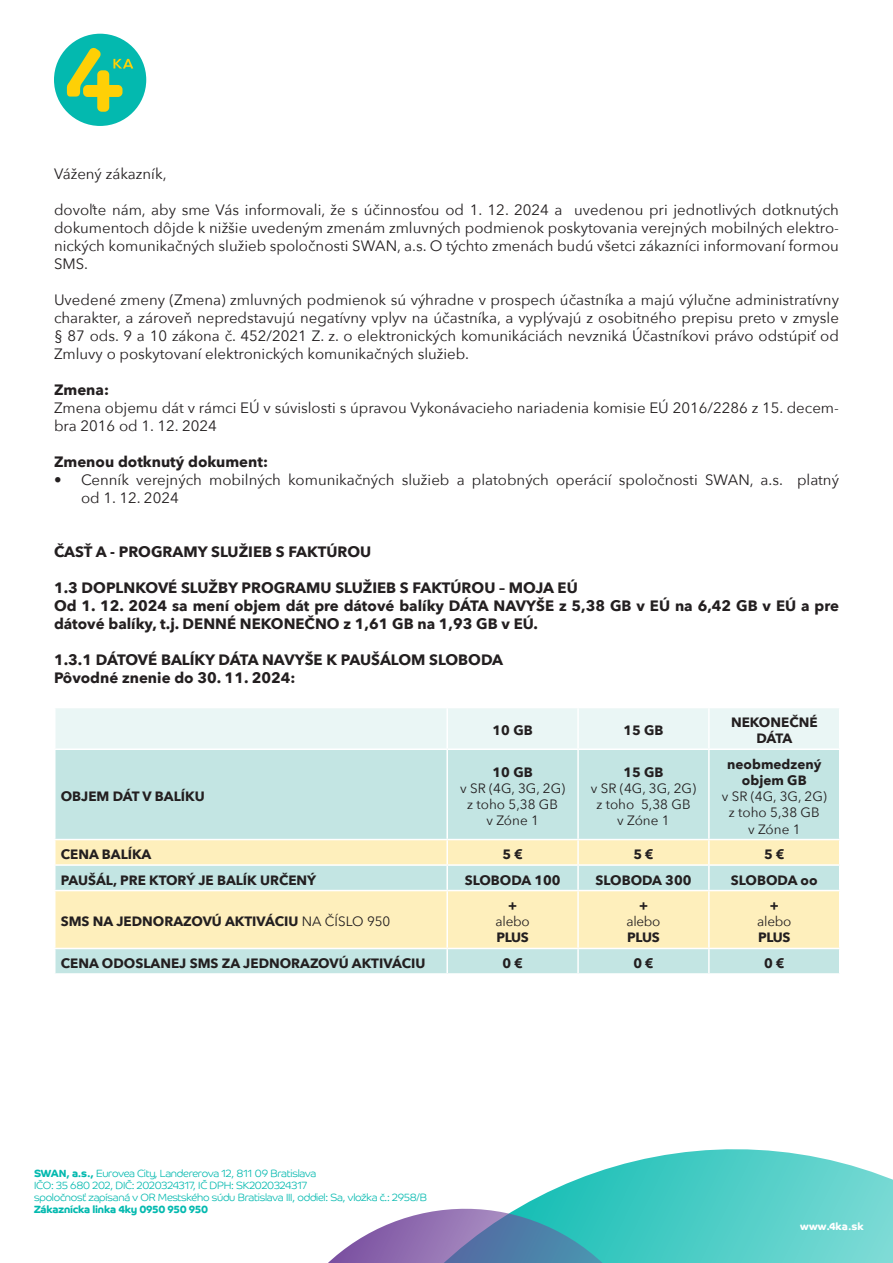
<style>
.page{position:relative;width:893px;height:1263px;background:#fff}
.page>*{position:absolute;margin:0;border:0;box-sizing:border-box;transform-origin:0 0}
.t1{font:15px/18px "Avenir Next";color:#231f20;text-align:justify}
.t2{font:700 15px/18px "Avenir Next";color:#231f20}
.t3{font:700 13.5px/16.2px "Avenir Next";color:#231f20;text-align:center}
.t4{font:13.5px "Avenir Next";color:#231f20}
.t5{font:300 10.5px "Co Headline";letter-spacing:-.02em;color:#03b9af}
.t6{font:700 10.5px "Co Headline";letter-spacing:-.02em;color:#03b9af}
.t7{font:700 10.5px "Co Headline";color:#fff}
.s1{font-weight:400}
.s2{font-weight:700}
</style>
<div class="page">
<svg style="left:576px;top:1149px;width:317px;height:114px;background:#6fd6d1"></svg>
<svg style="left:328px;top:1180px;width:366px;height:83px"></svg>
<div style="left:56px;top:708px;width:783px;height:40px;background:#eaf6f5"></div>
<div style="left:56px;top:750px;width:783px;height:223px;background:#c3e5e3"></div>
<svg style="left:56px;top:840px;width:783px;height:108px;background:#f0ecc5"></svg>
<hr style="left:446px;top:708px;width:2px;height:40px;background:#fff">
<hr style="left:577px;top:708px;width:2px;height:40px;background:#fff">
<hr style="left:708px;top:708px;width:2px;height:40px;background:#fff">
<hr style="left:446px;top:750px;width:2px;height:89px;background:#fff">
<hr style="left:577px;top:750px;width:2px;height:89px;background:#fff">
<hr style="left:708px;top:750px;width:2px;height:89px;background:#fff">
<hr style="left:54px;top:839px;width:393px;height:1px;background:#fff">
<hr style="left:447px;top:839px;width:131px;height:1px;background:#fff">
<hr style="left:446px;top:840px;width:2px;height:24px;background:#fff">
<hr style="left:578px;top:839px;width:131px;height:1px;background:#fff">
<hr style="left:577px;top:840px;width:2px;height:24px;background:#fff">
<hr style="left:709px;top:839px;width:131px;height:1px;background:#fff">
<hr style="left:708px;top:840px;width:2px;height:24px;background:#fff">
<hr style="left:54px;top:864px;width:393px;height:2px;background:#fff">
<hr style="left:447px;top:864px;width:131px;height:2px;background:#fff">
<hr style="left:446px;top:866px;width:2px;height:24px;background:#fff">
<hr style="left:578px;top:864px;width:131px;height:2px;background:#fff">
<hr style="left:577px;top:866px;width:2px;height:24px;background:#fff">
<hr style="left:709px;top:864px;width:131px;height:2px;background:#fff">
<hr style="left:708px;top:866px;width:2px;height:24px;background:#fff">
<hr style="left:54px;top:890px;width:393px;height:1px;background:#fff">
<hr style="left:447px;top:890px;width:131px;height:1px;background:#fff">
<hr style="left:446px;top:891px;width:2px;height:57px;background:#fff">
<hr style="left:578px;top:890px;width:131px;height:1px;background:#fff">
<hr style="left:577px;top:891px;width:2px;height:57px;background:#fff">
<hr style="left:709px;top:890px;width:131px;height:1px;background:#fff">
<hr style="left:708px;top:891px;width:2px;height:57px;background:#fff">
<hr style="left:54px;top:948px;width:393px;height:1px;background:#fff">
<hr style="left:447px;top:948px;width:131px;height:1px;background:#fff">
<hr style="left:446px;top:949px;width:2px;height:24px;background:#fff">
<hr style="left:578px;top:948px;width:131px;height:1px;background:#fff">
<hr style="left:577px;top:949px;width:2px;height:24px;background:#fff">
<hr style="left:709px;top:948px;width:131px;height:1px;background:#fff">
<hr style="left:708px;top:949px;width:2px;height:24px;background:#fff">
<div style="left:54px;top:34px;width:92px;height:92px;background:#03b9af;border-radius:50%"></div>
<svg style="left:66px;top:47px;width:67px;height:65px"></svg>
<p class="t1" style="left:54px;top:164px;width:114px">Vážený zákazník,</p>
<p class="t1" style="left:54px;top:200px;width:786px">dovoľte nám, aby sme Vás informovali, že s účinnosťou od 1. 12. 2024 a uvedenou pri jednotlivých dotknutých dokumentoch dôjde k nižšie uvedeným zmenám zmluvných podmienok poskytovania verejných mobilných elektro&shy;nických komunikačných služieb spoločnosti SWAN, a.s. O týchto zmenách budú všetci zákazníci informovaní formou SMS.</p>
<p class="t1" style="left:54px;top:290px;width:786px">Uvedené zmeny (Zmena) zmluvných podmienok sú výhradne v prospech účastníka a majú výlučne administratívny charakter, a zároveň nepredstavujú negatívny vplyv na účastníka, a vyplývajú z osobitného prepisu preto v zmysle § 87 ods. 9 a 10 zákona č. 452/2021 Z. z. o elektronických komunikáciách nevzniká Účastníkovi právo odstúpiť od Zmluvy o poskytovaní elektronických komunikačných služieb.</p>
<p class="t2" style="left:54px;top:380px;width:57px">Zmena:</p>
<p class="t1" style="left:54px;top:398px;width:786px">Zmena objemu dát v rámci EÚ v súvislosti s úpravou Vykonávacieho nariadenia komisie EÚ 2016/2286 z 15. decem&shy;bra 2016 od 1. 12. 2024</p>
<p class="t2" style="left:54px;top:452px;width:216px">Zmenou dotknutý dokument:</p>
<p class="t1" style="left:81px;top:470px;width:759px;text-indent:-27px">• Cenník verejných mobilných komunikačných služieb a platobných operácií spoločnosti SWAN, a.s. platný od 1. 12. 2024</p>
<p class="t2" style="left:54px;top:542px;width:319px">ČASŤ A - PROGRAMY SLUŽIEB S FAKTÚROU</p>
<p class="t2" style="left:54px;top:578px;width:525px">1.3 DOPLNKOVÉ SLUŽBY PROGRAMU SLUŽIEB S FAKTÚROU – MOJA EÚ</p>
<p class="t2" style="left:54px;top:596px;width:786px">Od 1. 12. 2024 sa mení objem dát pre dátové balíky DÁTA NAVYŠE z 5,38 GB v EÚ na 6,42 GB v EÚ a pre dátové balíky, t.j. DENNÉ NEKONEČNO z 1,61 GB na 1,93 GB v EÚ.</p>
<p class="t2" style="left:54px;top:650px;width:451px">1.3.1 DÁTOVÉ BALÍKY DÁTA NAVYŠE K PAUŠÁLOM SLOBODA</p>
<p class="t2" style="left:54px;top:668px;width:243px">Pôvodné znenie do 30. 11. 2024:</p>
<p class="t3" style="left:61px;top:788px;width:145px">OBJEM DÁT V BALÍKU</p>
<p class="t3" style="left:493px;top:722px;width:42px">10 GB</p>
<p class="t3" style="left:623px;top:722px;width:42px">15 GB</p>
<p class="t3" style="left:731px;top:714px;width:88px">NEKONEČNÉ<br>DÁTA</p>
<p class="t3" style="left:493px;top:764px;width:42px">10 GB</p>
<p class="t4" style="left:460px;top:777px;width:107px">v SR (4G, 3G, 2G)</p>
<p class="t4" style="left:467px;top:793px;width:92px">z toho 5,38 GB</p>
<p class="t4" style="left:486px;top:809px;width:54px">v Zóne 1</p>
<p class="t3" style="left:623px;top:764px;width:42px">15 GB</p>
<p class="t4" style="left:591px;top:777px;width:107px">v SR (4G, 3G, 2G)</p>
<p class="t4" style="left:596px;top:793px;width:96px">z toho 5,38 GB</p>
<p class="t4" style="left:617px;top:809px;width:54px">v Zóne 1</p>
<p class="t3" style="left:727px;top:756px;width:96px">neobmedzený objem GB</p>
<p class="t4" style="left:722px;top:785px;width:107px">v SR (4G, 3G, 2G)</p>
<p class="t4" style="left:729px;top:801px;width:92px">z toho 5,38 GB</p>
<p class="t4" style="left:748px;top:817px;width:54px">v Zóne 1</p>
<p class="t3" style="left:61px;top:846px;width:92px">CENA BALÍKA</p>
<p class="t3" style="left:502px;top:846px;width:22px">5 €</p>
<p class="t3" style="left:633px;top:846px;width:22px">5 €</p>
<p class="t3" style="left:764px;top:846px;width:22px">5 €</p>
<p class="t3" style="left:61px;top:871px;width:257px">PAUŠÁL, PRE KTORÝ JE BALÍK URČENÝ</p>
<p class="t3" style="left:465px;top:871px;width:97px">SLOBODA 100</p>
<p class="t3" style="left:595px;top:871px;width:97px">SLOBODA 300</p>
<p class="t3" style="left:731px;top:871px;width:88px">SLOBODA oo</p>
<p class="t3" style="left:61px;top:913px;width:331px">SMS NA JEDNORAZOVÚ AKTIVÁCIU <span class="s1">NA ČÍSLO 950</span></p>
<p class="t3" style="left:508px;top:897px;width:10px">+</p>
<p class="t4" style="left:496px;top:910px;width:36px">alebo</p>
<p class="t3" style="left:496px;top:929px;width:34px">PLUS</p>
<p class="t3" style="left:639px;top:897px;width:10px">+</p>
<p class="t4" style="left:626px;top:910px;width:36px">alebo</p>
<p class="t3" style="left:627px;top:929px;width:34px">PLUS</p>
<p class="t3" style="left:770px;top:897px;width:10px">+</p>
<p class="t4" style="left:757px;top:910px;width:36px">alebo</p>
<p class="t3" style="left:758px;top:929px;width:34px">PLUS</p>
<p class="t3" style="left:61px;top:955px;width:366px">CENA ODOSLANEJ SMS ZA JEDNORAZOVÚ AKTIVÁCIU</p>
<p class="t3" style="left:502px;top:955px;width:22px">0 €</p>
<p class="t3" style="left:633px;top:955px;width:22px">0 €</p>
<p class="t3" style="left:764px;top:955px;width:22px">0 €</p>
<p class="t5" style="left:34px;top:1167px;width:284px"><span class="s2">SWAN, a.s.,</span> Eurovea City, Landererova 12, 811 09 Bratislava</p>
<p class="t5" style="left:34px;top:1179px;width:274px">IČO: 35 680 202, DIČ: 2020324317, IČ DPH: SK2020324317</p>
<p class="t5" style="left:34px;top:1191px;width:394px">spoločnosť zapísaná v OR Mestského súdu Bratislava III, oddiel: Sa, vložka č.: 2958/B</p>
<p class="t6" style="left:34px;top:1203px;width:176px">Zákaznícka linka 4ky 0950 950 950</p>
<p class="t7" style="left:800px;top:1220px;width:65px">www.4ka.sk</p>
</div>
